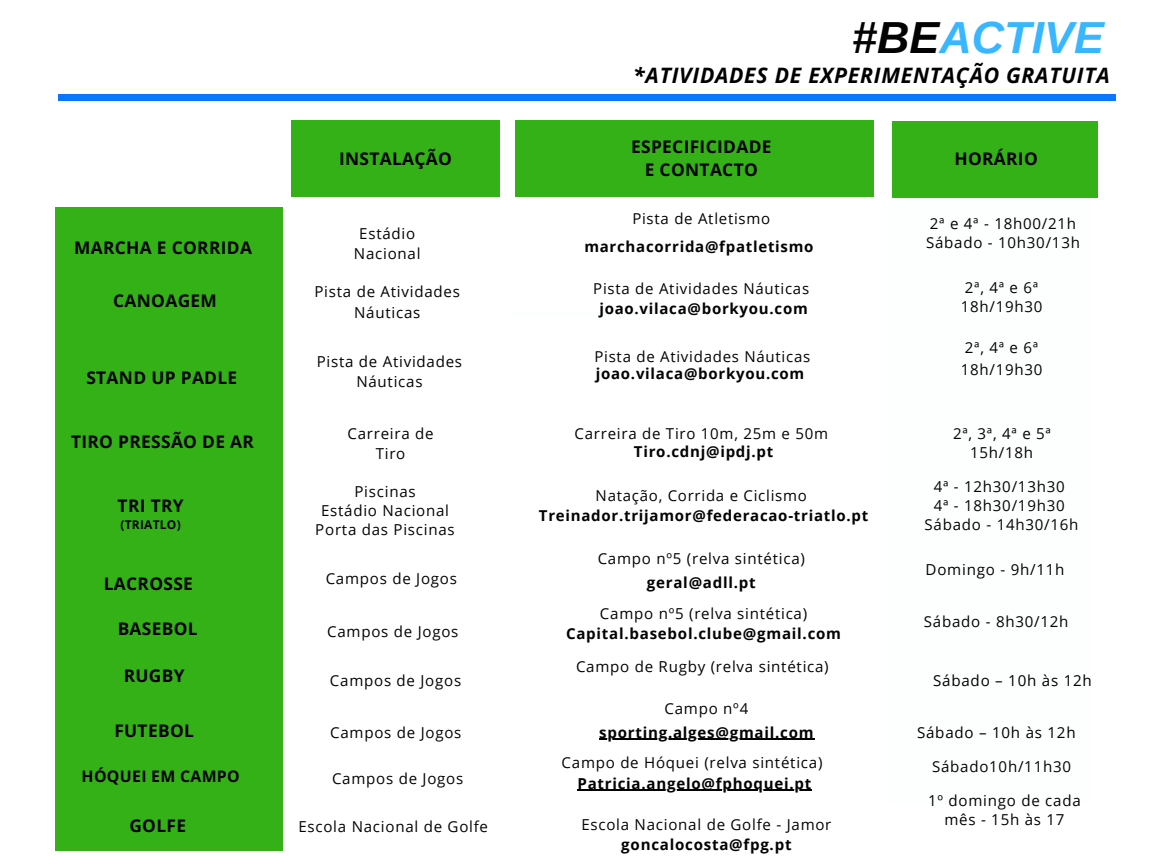
<style>
.page{position:relative;width:1152px;height:864px;background:#fff}
.page>*{position:absolute;margin:0;border:0;box-sizing:border-box;transform-origin:0 0}
.t1{font:italic 700 44.85px "Arimo";color:#38b6ff}
.t2{font:italic 700 21.3px "Open Sans";letter-spacing:.035em;color:#000}
.t3{font:700 17.4px/23.7px "Open Sans";letter-spacing:.02em;color:#040304;text-align:center}
.t4{font:700 15.9px "Open Sans";letter-spacing:.02em;color:#040304}
.t5{font:15.15px/19.2px "Open Sans";letter-spacing:.05em;color:#040304;text-align:center}
.t6{font:700 15.15px "Open Sans";letter-spacing:.05em;color:#040304}
.t7{font:15.15px "Open Sans";letter-spacing:.05em;color:#000}
.t8{font:700 15px "Open Sans";letter-spacing:.05em;color:#040304}
.t9{font:15px "Open Sans";letter-spacing:.05em;color:#040304}
.t10{font:700 12px "Open Sans";letter-spacing:.02em;color:#040304}
.s1{color:#040304}
</style>
<div class="page">
<div style="left:55px;top:207px;width:227px;height:643px;background:#35b118"></div>
<div style="left:292px;top:120px;width:208px;height:77px;background:#35b118"></div>
<div style="left:515px;top:120px;width:359px;height:77px;background:#35b118"></div>
<div style="left:892px;top:121px;width:206px;height:76px;background:#35b118"></div>
<hr style="left:577px;top:790px;width:235px;height:1px;background:#040304">
<hr style="left:599px;top:739px;width:215px;height:1px;background:#040304">
<div style="left:58px;top:94px;width:1058px;height:7px;background:#0a77ff"></div>
<p class="t1" style="left:852px;top:12px;width:254px"><span class="s1">#BE</span>ACTIVE</p>
<p class="t2" style="left:633px;top:60px;width:478px">*ATIVIDADES DE EXPERIMENTAÇÃO GRATUITA</p>
<p class="t3" style="left:74px;top:235px;width:179px">MARCHA E CORRIDA</p>
<p class="t3" style="left:113px;top:289px;width:105px">CANOAGEM</p>
<p class="t3" style="left:86px;top:365px;width:152px">STAND UP PADLE</p>
<p class="t3" style="left:339px;top:146px;width:114px">INSTALAÇÃO</p>
<p class="t3" style="left:631px;top:134px;width:142px">ESPECIFICIDADE<br>E CONTACTO</p>
<p class="t3" style="left:954px;top:146px;width:85px">HORÁRIO</p>
<p class="t5" style="left:354px;top:223px;width:68px;line-height:20.2px">Estádio<br>Nacional</p>
<p class="t5" style="left:314px;top:281px;width:147px;line-height:20.2px">Pista de Atividades<br>Náuticas</p>
<p class="t5" style="left:317px;top:351px;width:147px;line-height:20.2px">Pista de Atividades<br>Náuticas</p>
<p class="t9" style="left:632px;top:208px;width:139px">Pista de Atletismo</p>
<p class="t8" style="left:584px;top:236px;width:231px">marchacorrida@fpatletismo</p>
<p class="t9" style="left:593px;top:278px;width:217px">Pista de Atividades Náuticas</p>
<p class="t8" style="left:599px;top:298px;width:210px">joao.vilaca@borkyou.com</p>
<p class="t9" style="left:594px;top:346px;width:217px">Pista de Atividades Náuticas</p>
<p class="t8" style="left:596px;top:363px;width:210px">joao.vilaca@borkyou.com</p>
<p class="t5" style="left:926px;top:213px;width:155px;text-align:left">2ª e 4ª - 18h00/21h<br>Sábado - 10h30/13h</p>
<p class="t5" style="left:961px;top:278px;width:83px;text-align:left">2ª, 4ª e 6ª<br>18h/19h30</p>
<p class="t5" style="left:965px;top:337px;width:75px">2ª, 4ª e 6ª</p>
<p class="t5" style="left:961px;top:360px;width:83px">18h/19h30</p>
<p class="t3" style="left:71px;top:430px;width:184px">TIRO PRESSÃO DE AR</p>
<p class="t5" style="left:347px;top:423px;width:88px;line-height:20.2px">Carreira de<br>Tiro</p>
<p class="t3" style="left:118px;top:493px;width:68px">TRI TRY</p>
<p class="t10" style="left:120px;top:516px;width:62px">(TRIATLO)</p>
<p class="t5" style="left:354px;top:481px;width:63px">Piscinas</p>
<p class="t5" style="left:315px;top:500px;width:141px">Estádio Nacional<br>Porta das Piscinas</p>
<p class="t3" style="left:104px;top:571px;width:91px">LACROSSE</p>
<p class="t5" style="left:326px;top:569px;width:133px">Campos de Jogos</p>
<p class="t5" style="left:327px;top:621px;width:133px">Campos de Jogos</p>
<p class="t5" style="left:330px;top:670px;width:133px">Campos de Jogos</p>
<p class="t3" style="left:118px;top:617px;width:82px">BASEBOL</p>
<p class="t3" style="left:124px;top:664px;width:62px">RUGBY</p>
<p class="t3" style="left:114px;top:718px;width:81px">FUTEBOL</p>
<p class="t5" style="left:330px;top:722px;width:133px">Campos de Jogos</p>
<p class="t9" style="left:575px;top:423px;width:255px">Carreira de Tiro 10m, 25m e 50m</p>
<p class="t8" style="left:634px;top:441px;width:141px">Tiro.cdnj@ipdj.pt</p>
<p class="t9" style="left:596px;top:485px;width:213px">Natação, Corrida e Ciclismo</p>
<p class="t8" style="left:539px;top:505px;width:331px">Treinador.trijamor@federacao-triatlo.pt</p>
<p class="t5" style="left:598px;top:549px;width:209px">Campo nº5 (relva sintética)</p>
<p class="t6" style="left:647px;top:572px;width:110px">geral@adll.pt</p>
<p class="t5" style="left:600px;top:603px;width:209px">Campo nº5 (relva sintética)</p>
<p class="t6" style="left:566px;top:623px;width:276px">Capital.basebol.clube@gmail.com</p>
<p class="t5" style="left:576px;top:656px;width:254px">Campo de Rugby (relva sintética)</p>
<p class="t5" style="left:665px;top:699px;width:85px">Campo nº4</p>
<p class="t6" style="left:599px;top:722px;width:216px">sporting.alges@gmail.com</p>
<p class="t4" style="left:82px;top:765px;width:160px">HÓQUEI EM CAMPO</p>
<p class="t5" style="left:562px;top:753px;width:262px">Campo de Hóquei (relva sintética)</p>
<p class="t5" style="left:332px;top:769px;width:133px">Campos de Jogos</p>
<p class="t6" style="left:577px;top:772px;width:235px">Patricia.angelo@fphoquei.pt</p>
<p class="t3" style="left:129px;top:813px;width:58px">GOLFE</p>
<p class="t5" style="left:298px;top:816px;width:191px">Escola Nacional de Golfe</p>
<p class="t5" style="left:581px;top:815px;width:252px">Escola Nacional de Golfe - Jamor</p>
<p class="t6" style="left:621px;top:834px;width:172px">goncalocosta@fpg.pt</p>
<p class="t5" style="left:953px;top:423px;width:99px">2ª, 3ª, 4ª e 5ª<br>15h/18h</p>
<p class="t5" style="left:934px;top:476px;width:132px">4ª - 12h30/13h30</p>
<p class="t5" style="left:934px;top:495px;width:132px">4ª - 18h30/19h30</p>
<p class="t5" style="left:925px;top:514px;width:155px">Sábado - 14h30/16h</p>
<p class="t5" style="left:926px;top:560px;width:140px">Domingo - 9h/11h</p>
<p class="t5" style="left:924px;top:611px;width:146px">Sábado - 8h30/12h</p>
<p class="t7" style="left:933px;top:670px;width:160px">Sábado – 10h às 12h</p>
<p class="t7" style="left:917px;top:722px;width:160px">Sábado – 10h às 12h</p>
<p class="t5" style="left:932px;top:756px;width:140px">Sábado10h/11h30</p>
<p class="t5" style="left:928px;top:790px;width:154px">1º domingo de cada mês - 15h às 17</p>
</div>
